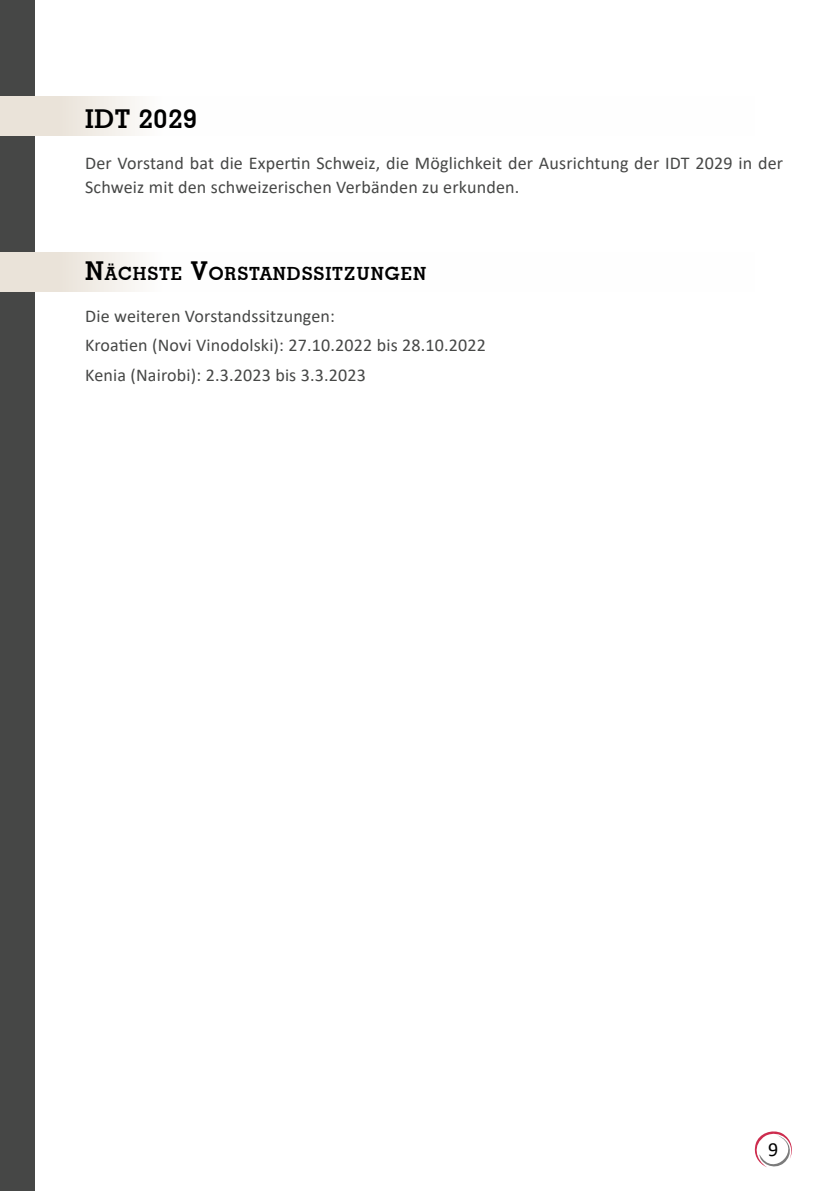
<style>
.page{position:relative;width:840px;height:1191px;background:#fff}
.page>*{position:absolute;margin:0;border:0;box-sizing:border-box;transform-origin:0 0}
.t1{font:700 26px "Geometric Slab 703 BT";color:#000}
.t2{font:20px "Calibri";color:#000}
.t3{font:700 18.2px "Geometric Slab 703 BT";letter-spacing:.045em;color:#000}
.t4{font:18px/29.6px "Calibri";letter-spacing:.01em;color:#464746}
.s1{font-size:26px}
</style>
<div class="page">
<svg style="left:754px;top:1131px;width:37px;height:36px"></svg>
<div style="left:0;top:0;width:34px;height:1191px;background:#464746"></div>
<hr style="left:0;top:0;width:1px;height:1191px;background:#eae3d9">
<svg style="left:1px;top:96px;width:136px;height:40px;background:#eee8e0"></svg>
<svg style="left:1px;top:252px;width:136px;height:40px;background:#eee8e0"></svg>
<h1 class="t1" style="left:85px;top:102px;width:16px">IDT</h1>
<h1 class="t1" style="left:139px;top:102px;width:59px">2029</h1>
<p class="t4" style="left:85px;top:150px;width:699px;line-height:24px">Der Vorstand bat die Expertin Schweiz, die Möglichkeit der Ausrichtung der IDT 2029 in der<br>Schweiz mit den schweizerischen Verbänden zu erkunden.</p>
<p class="t3" style="left:85px;top:263px;width:342px"><span class="s1">N</span>ÄCHSTE <span class="s1">V</span>ORSTANDSSITZUNGEN</p>
<p class="t4" style="left:85px;top:300px;width:402px">Die weiteren Vorstandssitzungen:<br>Kroatien (Novi Vinodolski): 27.10.2022 bis 28.10.2022<br>Kenia (Nairobi): 2.3.2023 bis 3.3.2023</p>
<p class="t2" style="left:767px;top:1135px;width:12px">9</p>
</div>
